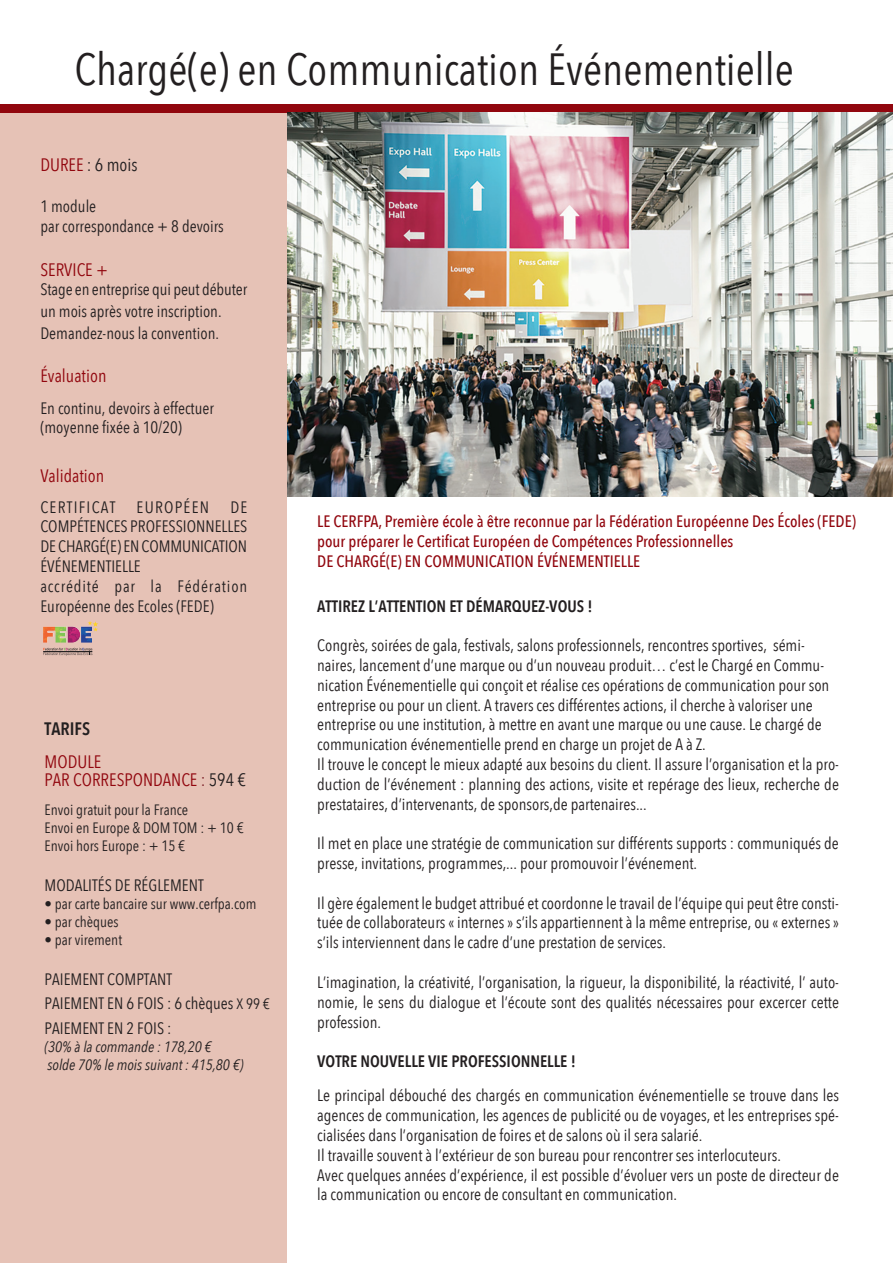
<style>
.page{position:relative;width:893px;height:1263px;background:#fff}
.page>*{position:absolute;margin:0;border:0;box-sizing:border-box;transform-origin:0 0}
.Titre_formation{font:45px "Avenir Next Condensed";color:#231f20}
.BLOC_page_paire{font:18px/19.8px "Avenir Next Condensed";color:#91060e}
.BLOC_page_paire-2{font:18px "Avenir Next Condensed";color:#231f20}
.t1{font:600 18px "Avenir Next Condensed";color:#231f20}
.BLOC_page_paire-3{font:16.5px/19.8px "Avenir Next Condensed";color:#231f20}
.t2{font:500 16.5px "Avenir Next Condensed";color:#91060e}
.BLOC_page_paire-4{font:600 16.5px "Avenir Next Condensed";color:#231f20}
.BLOC_page_paire-5{font:16.5px/19.8px "Avenir Next Condensed";letter-spacing:.05em;color:#231f20}
.BLOC_page_paire-6{font:16.5px "Avenir Next Condensed";letter-spacing:.075em;color:#231f20}
.t3{font:15px/18px "Avenir Next Condensed";color:#231f20}
.t4{font:italic 15px/18px "Avenir Next Condensed";color:#231f20}
.s1{color:#91060e}
.s2{color:#7b2129}
.s3{color:#231f20}
.s4{font-size:15px}
.s5{font-size:16.5px;color:#231f20}
</style>
<div class="page">
<div style="left:0;top:104px;width:893px;height:9px;background:#91060e"></div>
<div style="left:0;top:114px;width:287px;height:1149px;background:#e6c2b6"></div>
<img style="left:287px;top:113px;width:606px;height:383px">
<img style="left:43px;top:626px;width:49px;height:17px">
<svg style="left:88px;top:621px;width:10px;height:10px"></svg>
<svg style="left:43px;top:648px;width:49px;height:8px"></svg>
<p class="Titre_formation" style="left:75px;top:31px;width:721px">Chargé(e) en Communication Événementielle</p>
<p class="BLOC_page_paire-2" style="left:40px;top:149px;width:99px"><span class="s1">DUREE</span> : 6 mois</p>
<p class="BLOC_page_paire-3" style="left:40px;top:196px;width:57px">1 module</p>
<p class="BLOC_page_paire-3" style="left:40px;top:216px;width:185px">par correspondance + 8 devoirs</p>
<p class="BLOC_page_paire" style="left:40px;top:258px;width:69px">SERVICE +</p>
<p class="BLOC_page_paire-3" style="left:40px;top:278px;width:208px;line-height:21.6px">Stage en entreprise qui peut débuter un mois après votre inscription.</p>
<p class="BLOC_page_paire-3" style="left:40px;top:322px;width:180px">Demandez-nous la convention.</p>
<p class="BLOC_page_paire" style="left:40px;top:365px;width:68px">Évaluation</p>
<p class="BLOC_page_paire-3" style="left:40px;top:397px;width:175px">En continu, devoirs à effectuer (moyenne fixée à 10/20)</p>
<p class="BLOC_page_paire" style="left:40px;top:465px;width:65px">Validation</p>
<p class="BLOC_page_paire-6" style="left:40px;top:493px;width:76px">CERTIFICAT</p>
<p class="BLOC_page_paire-6" style="left:137px;top:493px;width:74px">EUROPÉEN</p>
<p class="BLOC_page_paire-3" style="left:40px;top:496px;width:209px;text-align:justify;text-indent:190px">DE COMPÉTENCES PROFESSIONNELLES DE CHARGÉ(E) EN COMMUNICATION ÉVÉNEMENTIELLE</p>
<p class="BLOC_page_paire-5" style="left:40px;top:575px;width:208px">accrédité par la Fédération<br>Européenne des Ecoles (FEDE)</p>
<p class="t1" style="left:45px;top:713px;width:47px">TARIFS</p>
<p class="BLOC_page_paire" style="left:45px;top:752px;width:203px;line-height:18px">MODULE<br>PAR CORRESPONDANCE <span class="s2">:</span> <span class="s3">594 €</span></p>
<p class="t3" style="left:45px;top:800px;width:201px">Envoi gratuit pour la France<br>Envoi en Europe &amp; DOM TOM : + 10 €<br>Envoi hors Europe : + 15 €</p>
<p class="BLOC_page_paire-3" style="left:45px;top:875px;width:161px">MODALITÉS DE RÉGLEMENT</p>
<p class="t3" style="left:45px;top:894px;width:213px">• par carte bancaire sur www.cerfpa.com</p>
<p class="t3" style="left:45px;top:912px;width:76px">• par chèques</p>
<p class="t3" style="left:45px;top:930px;width:79px">• par virement</p>
<p class="BLOC_page_paire-3" style="left:45px;top:966px;width:227px;line-height:24.3px">PAIEMENT COMPTANT<br>PAIEMENT EN 6 FOIS : 6 chèques <span class="s4">X 99 €<br></span>PAIEMENT EN 2 FOIS :</p>
<p class="t4" style="left:45px;top:1037px;width:200px">(30% à la commande : 178,20 €<br>solde 70% le mois suivant : 415,80 €)</p>
<p class="BLOC_page_paire" style="left:45px;top:754px;width:199px">MODULE<br>PAR CORRESPONDANCE <span class="s5">: 594 €</span></p>
<p class="t3" style="left:45px;top:794px;width:201px">Envoi gratuit pour la France<br>Envoi en Europe &amp; DOM TOM : + 10 €<br>Envoi hors Europe : + 15 €</p>
<p class="t3" style="left:45px;top:866px;width:52px">Paiement</p>
<p class="t3" style="left:45px;top:902px;width:123px">• en 2 fois par chèques</p>
<p class="t3" style="left:47px;top:974px;width:78px">• au comptant</p>
<p class="t2" style="left:317px;top:512px;width:540px">LE CERFPA, Première école à être reconnue par la Fédération Européenne Des Écoles (FEDE)</p>
<p class="t2" style="left:317px;top:531px;width:418px">pour préparer le Certificat Européen de Compétences Professionnelles</p>
<p class="t2" style="left:317px;top:551px;width:325px">DE CHARGÉ(E) EN COMMUNICATION ÉVÉNEMENTIELLE</p>
<p class="BLOC_page_paire-4" style="left:317px;top:592px;width:277px">ATTIREZ L’ATTENTION ET DÉMARQUEZ-VOUS !</p>
<p class="BLOC_page_paire-3" style="left:317px;top:635px;width:514px">Congrès, soirées de gala, festivals, salons professionnels, rencontres sportives, sémi&shy;naires, lancement d’une marque ou d’un nouveau produit… c’est le Chargé en Commu&shy;nication Événementielle qui conçoit et réalise ces opérations de communication pour son entreprise ou pour un client. A travers ces différentes actions, il cherche à valoriser une entreprise ou une institution, à mettre en avant une marque ou une cause. Le chargé de communication événementielle prend en charge un projet de A à Z.</p>
<p class="BLOC_page_paire-3" style="left:317px;top:754px;width:523px;text-align:justify">Il trouve le concept le mieux adapté aux besoins du client. Il assure l’organisation et la pro&shy;duction de l’événement : planning des actions, visite et repérage des lieux, recherche de prestataires, d’intervenants, de sponsors,de partenaires...</p>
<p class="BLOC_page_paire-3" style="left:317px;top:833px;width:523px">Il met en place une stratégie de communication sur différents supports : communiqués de presse, invitations, programmes,... pour promouvoir l’événement.</p>
<p class="BLOC_page_paire-3" style="left:317px;top:892px;width:523px;text-align:justify">Il gère également le budget attribué et coordonne le travail de l’équipe qui peut être consti&shy;tuée de collaborateurs « internes » s’ils appartiennent à la même entreprise, ou « externes » s’ils interviennent dans le cadre d’une prestation de services.</p>
<p class="BLOC_page_paire-3" style="left:317px;top:971px;width:523px;text-align:justify">L’imagination, la créativité, l’organisation, la rigueur, la disponibilité, la réactivité, l’ auto&shy;nomie, le sens du dialogue et l’écoute sont des qualités nécessaires pour excercer cette profession.</p>
<p class="BLOC_page_paire-4" style="left:317px;top:1047px;width:260px">VOTRE NOUVELLE VIE PROFESSIONNELLE !</p>
<p class="BLOC_page_paire-3" style="left:317px;top:1085px;width:523px;text-align:justify">Le principal débouché des chargés en communication événementielle se trouve dans les agences de communication, les agences de publicité ou de voyages, et les entreprises spé&shy;cialisées dans l’organisation de foires et de salons où il sera salarié.</p>
<p class="BLOC_page_paire-3" style="left:317px;top:1144px;width:465px">Il travaille souvent à l’extérieur de son bureau pour rencontrer ses interlocuteurs.</p>
<p class="BLOC_page_paire-3" style="left:317px;top:1164px;width:523px">Avec quelques années d’expérience, il est possible d’évoluer vers un poste de directeur de la communication ou encore de consultant en communication.</p>
</div>
